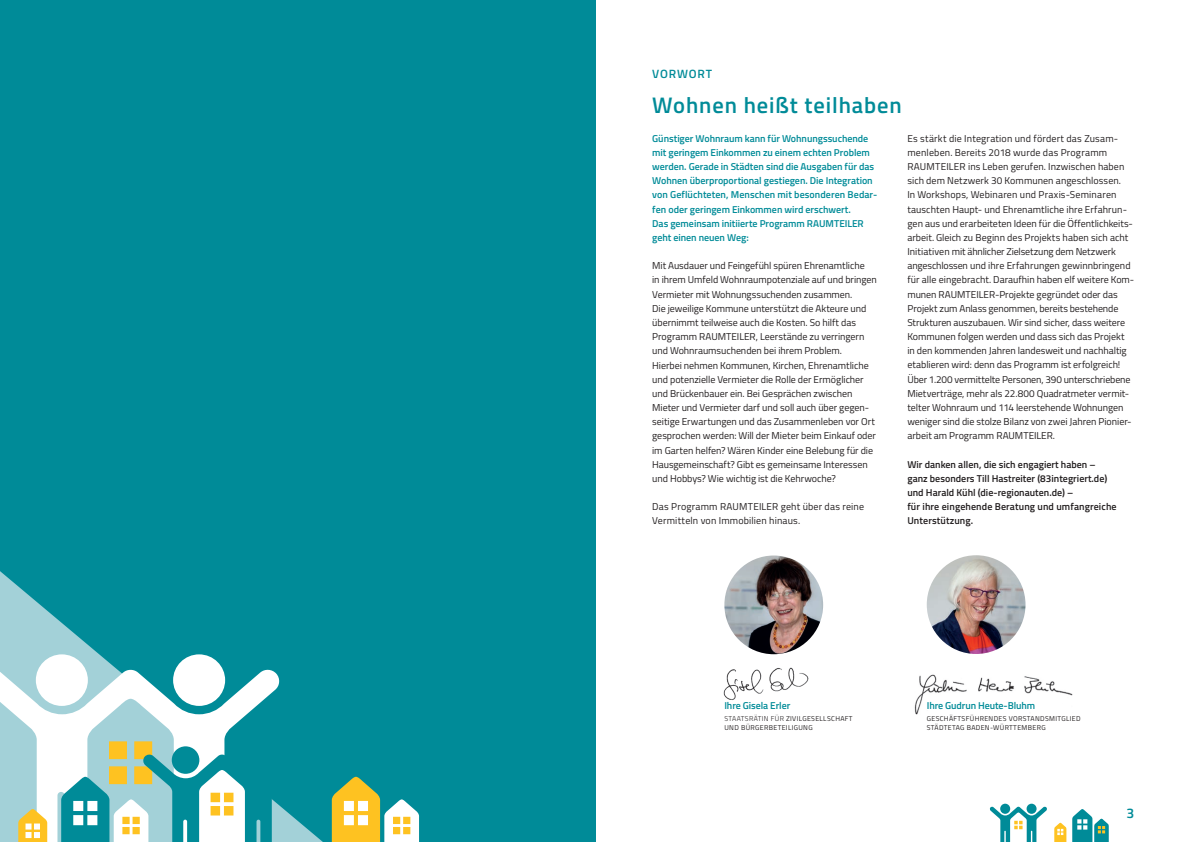
<style>
.page{position:relative;width:1191px;height:842px;background:#fff}
.page>*{position:absolute;margin:0;border:0;box-sizing:border-box;transform-origin:0 0}
.t1{font:600 22.5px "Titillium";letter-spacing:.04em;color:#008b98}
.t2{font:600 14px "Titillium";color:#008b98}
.t3{font:600 12px "Titillium";letter-spacing:.07em;color:#008b98}
.t4{font:10px/14.2px "Titillium";letter-spacing:-.005em;color:#231f20}
.t5{font:600 10px/14.2px "Titillium";letter-spacing:-.005em;color:#008b98}
.t6{font:600 10px/14.2px "Titillium";color:#231f20}
.t7{font:10px/14.2px "Titillium";letter-spacing:.015em;color:#231f20}
.t8{font:7px/9px "Titillium";letter-spacing:.05em;color:#231f20}
.s1{font-weight:300}
</style>
<div class="page">
<svg style="left:1072px;top:809px;width:36px;height:33px"></svg>
<svg style="left:1054px;top:823px;width:12px;height:19px"></svg>
<svg style="left:989px;top:804px;width:58px;height:38px"></svg>
<div style="left:0;top:0;width:595px;height:842px;background:#008b98"></div>
<svg style="left:0;top:571px;width:323px;height:271px"></svg>
<svg style="left:332px;top:777px;width:87px;height:65px"></svg>
<div style="left:344px;top:815px;width:10px;height:10px;background:#fff"></div>
<div style="left:344px;top:801px;width:10px;height:10px;background:#fff"></div>
<div style="left:358px;top:815px;width:10px;height:10px;background:#fff"></div>
<div style="left:358px;top:801px;width:10px;height:10px;background:#fff"></div>
<svg style="left:0;top:654px;width:280px;height:188px"></svg>
<div style="left:109px;top:741px;width:18px;height:18px;background:#fec221"></div>
<div style="left:134px;top:741px;width:18px;height:18px;background:#fec221"></div>
<svg style="left:18px;top:809px;width:29px;height:33px"></svg>
<svg style="left:61px;top:746px;width:240px;height:96px"></svg>
<div style="left:211px;top:806px;width:9px;height:9px;background:#fec221"></div>
<div style="left:211px;top:793px;width:9px;height:9px;background:#fec221"></div>
<div style="left:224px;top:806px;width:9px;height:9px;background:#fec221"></div>
<div style="left:224px;top:793px;width:9px;height:9px;background:#fec221"></div>
<img style="left:926px;top:555px;width:99px;height:99px;border-radius:49px">
<img style="left:724px;top:555px;width:99px;height:99px;border-radius:49px">
<img style="left:723px;top:667px;width:86px;height:33px">
<img style="left:914px;top:674px;width:159px;height:41px">
<p class="t3" style="left:652px;top:65px;width:61px">VORWORT</p>
<h1 class="t1" style="left:652px;top:89px;width:251px">Wohnen heißt teilhaben</h1>
<p class="t5" style="left:652px;top:131px;width:227px">Günstiger Wohnraum kann für Wohnungssuchende mit geringem Einkommen zu einem echten Problem werden. Gerade in Städten sind die Ausgaben für das Wohnen überproportional gestiegen. Die Integration von Geflüchteten, Menschen mit besonderen Bedar&shy;fen oder geringem Einkommen wird erschwert.<br>Das gemeinsam initiierte Programm RAUMTEILER geht einen neuen Weg:</p>
<p class="t4" style="left:652px;top:258px;width:226px">Mit Ausdauer und Feingefühl spüren Ehrenamtliche<br>in ihrem Umfeld Wohnraumpotenziale auf und bringen Vermieter mit Wohnungssuchenden zusammen.<br>Die jeweilige Kommune unterstützt die Akteure und übernimmt teilweise auch die Kosten. So hilft das Programm RAUMTEILER, Leerstände zu verringern und Wohnraumsuchenden bei ihrem Problem.<br>Hierbei nehmen Kommunen, Kirchen, Ehrenamtliche und potenzielle Vermieter die Rolle der Ermöglicher und Brückenbauer ein. Bei Gesprächen zwischen Mieter und Vermieter darf und soll auch über gegen&shy;seitige Erwartungen und das Zusammenleben vor Ort gesprochen werden: Will der Mieter beim Einkauf oder im Garten helfen? Wären Kinder eine Belebung für die Hausgemeinschaft? Gibt es gemeinsame Interessen und Hobbys? Wie wichtig ist die Kehrwoche?</p>
<p class="t7" style="left:652px;top:499px;width:213px">Das Programm RAUMTEILER geht über das reine<br>Vermitteln von Immobilien hinaus.</p>
<p class="t4" style="left:907px;top:131px;width:228px">Es stärkt die Integration und fördert das Zusam&shy;menleben. Bereits 2018 wurde das Programm RAUMTEILER ins Leben gerufen. Inzwischen haben sich dem Netzwerk 30 Kommunen angeschlossen.<br>In Workshops, Webinaren und Praxis-Seminaren tauschten Haupt- und Ehrenamtliche ihre Erfahrun&shy;gen aus und erarbeiteten Ideen für die Öffentlichkeits&shy;arbeit. Gleich zu Beginn des Projekts haben sich acht Initiativen mit ähnlicher Zielsetzung dem Netzwerk angeschlossen und ihre Erfahrungen gewinnbringend für alle eingebracht. Daraufhin haben elf weitere Kom&shy;munen RAUMTEILER-Projekte gegründet oder das Projekt zum Anlass genommen, bereits bestehende Strukturen auszubauen. Wir sind sicher, dass weitere Kommunen folgen werden und dass sich das Projekt in den kommenden Jahren landesweit und nachhaltig etablieren wird: denn das Programm ist erfolgreich!<br>Über 1.200 vermittelte Personen, 390 unterschriebene Mietverträge, mehr als 22.800 Quadratmeter vermit&shy;telter Wohnraum und 114 leerstehende Wohnungen weniger sind die stolze Bilanz von zwei Jahren Pionier&shy;arbeit am Programm RAUMTEILER.</p>
<p class="t6" style="left:907px;top:456px;width:211px">Wir danken allen, die sich engagiert haben – ganz besonders Till Hastreiter (83integriert.de) und Harald Kühl (die-regionauten.de) –<br>für ihre eingehende Beratung und umfangreiche Unterstützung.</p>
<p class="t5" style="left:724px;top:698px;width:67px">Ihre Gisela Erler</p>
<p class="t8" style="left:724px;top:713px;width:130px"><span class="s1">STAATSRÄTIN FÜR</span> ZIVILGESELLSCHAFT<br>UND BÜRGERBETEILIGUNG</p>
<p class="t5" style="left:926px;top:698px;width:110px">Ihre Gudrun Heute-Bluhm</p>
<p class="t8" style="left:926px;top:713px;width:155px">GESCHÄFTSFÜHRENDES VORSTANDSMITGLIED<br>STÄDTETAG BADEN-WÜRTTEMBERG</p>
<h2 class="t2" style="left:1126px;top:803px;width:9px">3</h2>
</div>
